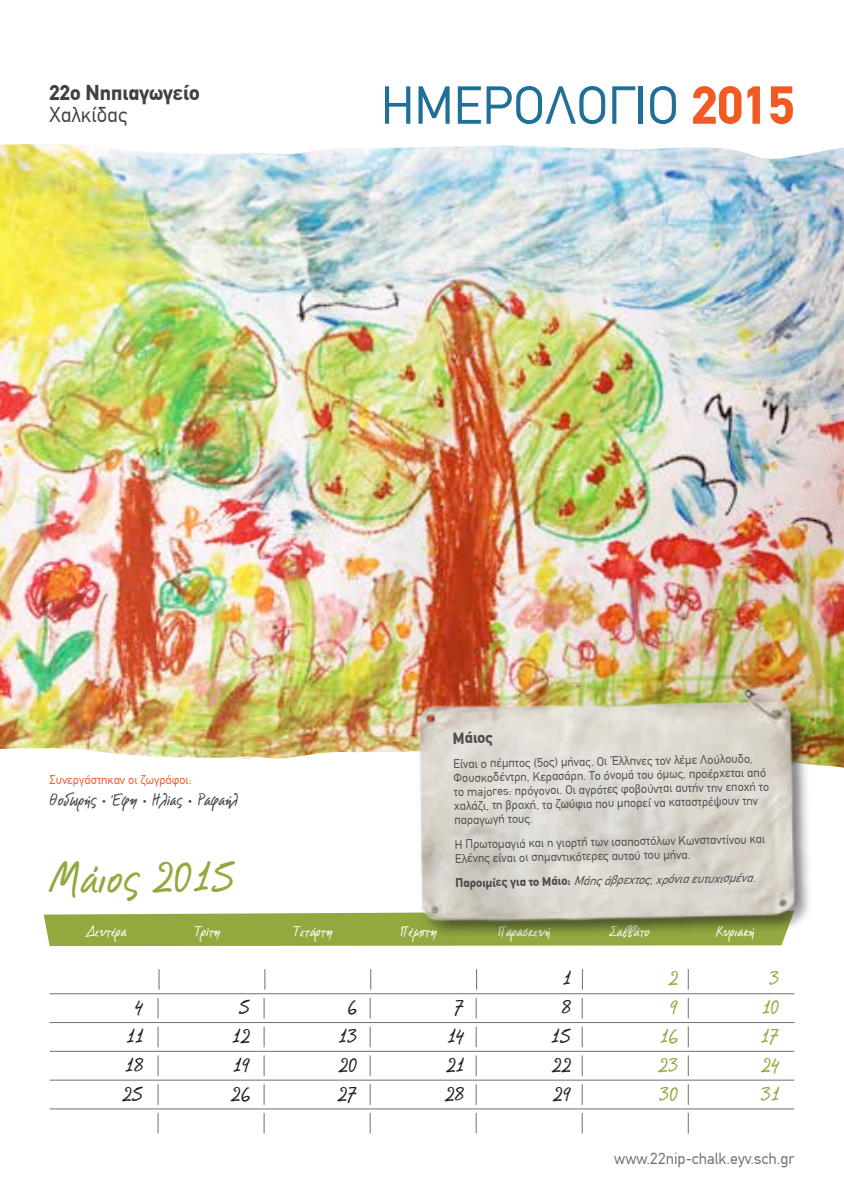
<style>
.page{position:relative;width:844px;height:1191px;background:#fff}
.page>*{position:absolute;margin:0;border:0;box-sizing:border-box;transform-origin:0 0}
.t1{font:52.5px "CF Din";color:#206f96}
.t2{font:700 42px "CF Note";color:#91a93e}
.t3{font:700 21px "CF Din";color:#414142}
.t4{font:21px "CF Din";color:#414142}
.t5{font:700 19.6px "CF Note";color:#231f20}
.t6{font:700 19.6px "CF Note";color:#91a93e}
.t7{font:15.75px "CF Din";color:#6d6f71}
.t8{font:700 15.75px "CF Note";color:#414142}
.t9{font:700 15.75px "CF Din";color:#4d4d4f}
.t10{font:700 14px "CF Note";color:#fff}
.t11{font:12.25px/14px "CF Din";color:#4d4d4f}
.t12{font:italic 12.25px "CF Din";color:#4d4d4f}
.t13{font:12.25px "CF Din";color:#f15a22}
.s1{font-weight:700;color:#f15a22}
.s2{font-size:10.5px}
.s3{font-weight:700;font-style:normal}
</style>
<div class="page">
<img style="left:0;top:144px;width:843px;height:599px">
<img style="left:0;top:743px;width:843px;height:25px">
<svg style="left:44px;top:912px;width:741px;height:34px;background:#97ad48"></svg>
<hr style="left:50px;top:993px;width:744px;height:1px;background:#6d6f71">
<hr style="left:50px;top:1051px;width:744px;height:1px;background:#6d6f71">
<hr style="left:50px;top:1108px;width:744px;height:1px;background:#6d6f71">
<hr style="left:50px;top:1022px;width:744px;height:1px;background:#6d6f71">
<hr style="left:50px;top:1079px;width:744px;height:1px;background:#6d6f71">
<svg style="left:159px;top:969px;width:1px;height:20px"></svg>
<svg style="left:264px;top:969px;width:1px;height:20px"></svg>
<svg style="left:370px;top:969px;width:1px;height:20px"></svg>
<svg style="left:476px;top:969px;width:1px;height:20px"></svg>
<svg style="left:582px;top:969px;width:1px;height:20px"></svg>
<svg style="left:687px;top:969px;width:1px;height:20px"></svg>
<svg style="left:158px;top:997px;width:1px;height:21px"></svg>
<svg style="left:264px;top:997px;width:1px;height:21px"></svg>
<svg style="left:370px;top:997px;width:1px;height:21px"></svg>
<svg style="left:476px;top:997px;width:1px;height:21px"></svg>
<svg style="left:581px;top:998px;width:1px;height:20px"></svg>
<svg style="left:687px;top:998px;width:1px;height:20px"></svg>
<svg style="left:158px;top:1026px;width:1px;height:21px"></svg>
<svg style="left:264px;top:1026px;width:1px;height:21px"></svg>
<svg style="left:370px;top:1026px;width:1px;height:21px"></svg>
<svg style="left:476px;top:1026px;width:1px;height:21px"></svg>
<svg style="left:581px;top:1026px;width:1px;height:21px"></svg>
<svg style="left:687px;top:1026px;width:1px;height:21px"></svg>
<svg style="left:158px;top:1055px;width:1px;height:21px"></svg>
<svg style="left:264px;top:1055px;width:1px;height:21px"></svg>
<svg style="left:370px;top:1055px;width:1px;height:21px"></svg>
<svg style="left:476px;top:1055px;width:1px;height:21px"></svg>
<svg style="left:581px;top:1055px;width:1px;height:21px"></svg>
<svg style="left:687px;top:1055px;width:1px;height:21px"></svg>
<svg style="left:158px;top:1084px;width:1px;height:20px"></svg>
<svg style="left:264px;top:1084px;width:1px;height:20px"></svg>
<svg style="left:370px;top:1084px;width:1px;height:20px"></svg>
<svg style="left:476px;top:1084px;width:1px;height:20px"></svg>
<svg style="left:581px;top:1084px;width:1px;height:20px"></svg>
<svg style="left:687px;top:1084px;width:1px;height:20px"></svg>
<svg style="left:158px;top:1112px;width:1px;height:21px"></svg>
<svg style="left:264px;top:1112px;width:1px;height:21px"></svg>
<svg style="left:370px;top:1112px;width:1px;height:21px"></svg>
<svg style="left:476px;top:1112px;width:1px;height:21px"></svg>
<svg style="left:581px;top:1113px;width:1px;height:20px"></svg>
<svg style="left:687px;top:1113px;width:1px;height:20px"></svg>
<div style="left:417px;top:686px;width:395px;height:251px;background:#231f20;opacity:.6"></div>
<img style="left:391px;top:688px;width:411px;height:236px">
<h3 class="t3" style="left:50px;top:82px;width:152px">22ο Νηπιαγωγείο</h3>
<h3 class="t4" style="left:50px;top:105px;width:79px">Χαλκίδας</h3>
<h1 class="t1" style="left:381px;top:79px;width:415px">ΗΜΕΡΟΛΟΓΙΟ <span class="s1">2015</span></h1>
<p class="t13" style="left:50px;top:774px;width:143px">Συνεργάστηκαν οι ζωγράφοι:</p>
<p class="t8" style="left:50px;top:790px;width:189px">Θοδωρής <span class="s2">•</span> Έφη <span class="s2">•</span> Ηλίας <span class="s2">•</span> Ραφαήλ</p>
<h2 class="t2" style="left:50px;top:851px;width:188px">Μάιος 2015</h2>
<p class="t9" style="left:452px;top:729px;width:41px;rotate:-1deg">Μάιος</p>
<p class="t11" style="left:453px;top:757px;width:317px;rotate:-1deg">Είναι ο πέμπτος (5ος) μήνας. Οι Έλληνες τον λέμε Λούλουδο, Φουσκοδέντρη, Κερασάρη. Το όνομά του όμως, προέρχεται από το majores: πρόγονοι. Οι αγρότες φοβούνται αυτήν την εποχή το χαλάζι, τη βροχή, τα ζωύφια που μπορεί να καταστρέψουν την παραγωγή τους.</p>
<p class="t11" style="left:454px;top:837px;width:312px;rotate:-1deg">Η Πρωτομαγιά και η γιορτή των ισαποστόλων Κωνσταντίνου και<br>Ελένης είναι οι σημαντικότερες αυτού του μήνα.</p>
<p class="t12" style="left:455px;top:876px;width:301px;rotate:-1deg"><span class="s3">Παροιμίες για το Μάιο:</span> Μάης άβρεχτος, χρόνια ευτυχισμένα.</p>
<p class="t10" style="left:86px;top:922px;width:42px">Δευτέρα</p>
<p class="t10" style="left:194px;top:922px;width:28px">Τρίτη</p>
<p class="t10" style="left:293px;top:922px;width:41px">Τετάρτη</p>
<p class="t10" style="left:400px;top:922px;width:38px">Πέμπτη</p>
<p class="t10" style="left:497px;top:922px;width:54px">Παρασκευή</p>
<p class="t10" style="left:609px;top:922px;width:42px">Σαββάτο</p>
<p class="t10" style="left:715px;top:922px;width:40px">Κυριακή</p>
<h3 class="t5" style="left:562px;top:965px;width:10px">1</h3>
<h3 class="t6" style="left:668px;top:965px;width:11px">2</h3>
<h3 class="t6" style="left:768px;top:965px;width:12px">3</h3>
<h3 class="t5" style="left:135px;top:994px;width:10px">4</h3>
<h3 class="t5" style="left:239px;top:994px;width:13px">5</h3>
<h3 class="t5" style="left:347px;top:994px;width:11px">6</h3>
<h3 class="t5" style="left:454px;top:994px;width:12px">7</h3>
<h3 class="t5" style="left:561px;top:994px;width:11px">8</h3>
<h3 class="t6" style="left:669px;top:994px;width:10px">9</h3>
<h3 class="t6" style="left:761px;top:994px;width:19px">10</h3>
<h3 class="t5" style="left:126px;top:1023px;width:18px">11</h3>
<h3 class="t5" style="left:232px;top:1023px;width:20px">12</h3>
<h3 class="t5" style="left:338px;top:1023px;width:21px">13</h3>
<h3 class="t5" style="left:447px;top:1023px;width:18px">14</h3>
<h3 class="t5" style="left:551px;top:1023px;width:22px">15</h3>
<h3 class="t6" style="left:660px;top:1023px;width:20px">16</h3>
<h3 class="t6" style="left:760px;top:1023px;width:20px">17</h3>
<h3 class="t5" style="left:125px;top:1052px;width:20px">18</h3>
<h3 class="t5" style="left:233px;top:1052px;width:19px">19</h3>
<h3 class="t5" style="left:338px;top:1052px;width:20px">20</h3>
<h3 class="t5" style="left:446px;top:1052px;width:20px">21</h3>
<h3 class="t5" style="left:551px;top:1052px;width:21px">22</h3>
<h3 class="t6" style="left:657px;top:1052px;width:22px">23</h3>
<h3 class="t6" style="left:761px;top:1052px;width:20px">24</h3>
<h3 class="t5" style="left:122px;top:1081px;width:23px">25</h3>
<h3 class="t5" style="left:231px;top:1081px;width:21px">26</h3>
<h3 class="t5" style="left:337px;top:1081px;width:22px">27</h3>
<h3 class="t5" style="left:444px;top:1081px;width:21px">28</h3>
<h3 class="t5" style="left:552px;top:1081px;width:20px">29</h3>
<h3 class="t6" style="left:658px;top:1081px;width:21px">30</h3>
<h3 class="t6" style="left:760px;top:1081px;width:21px">31</h3>
<p class="t7" style="left:614px;top:1151px;width:181px">www.22nip-chalk.eyv.sch.gr</p>
</div>
